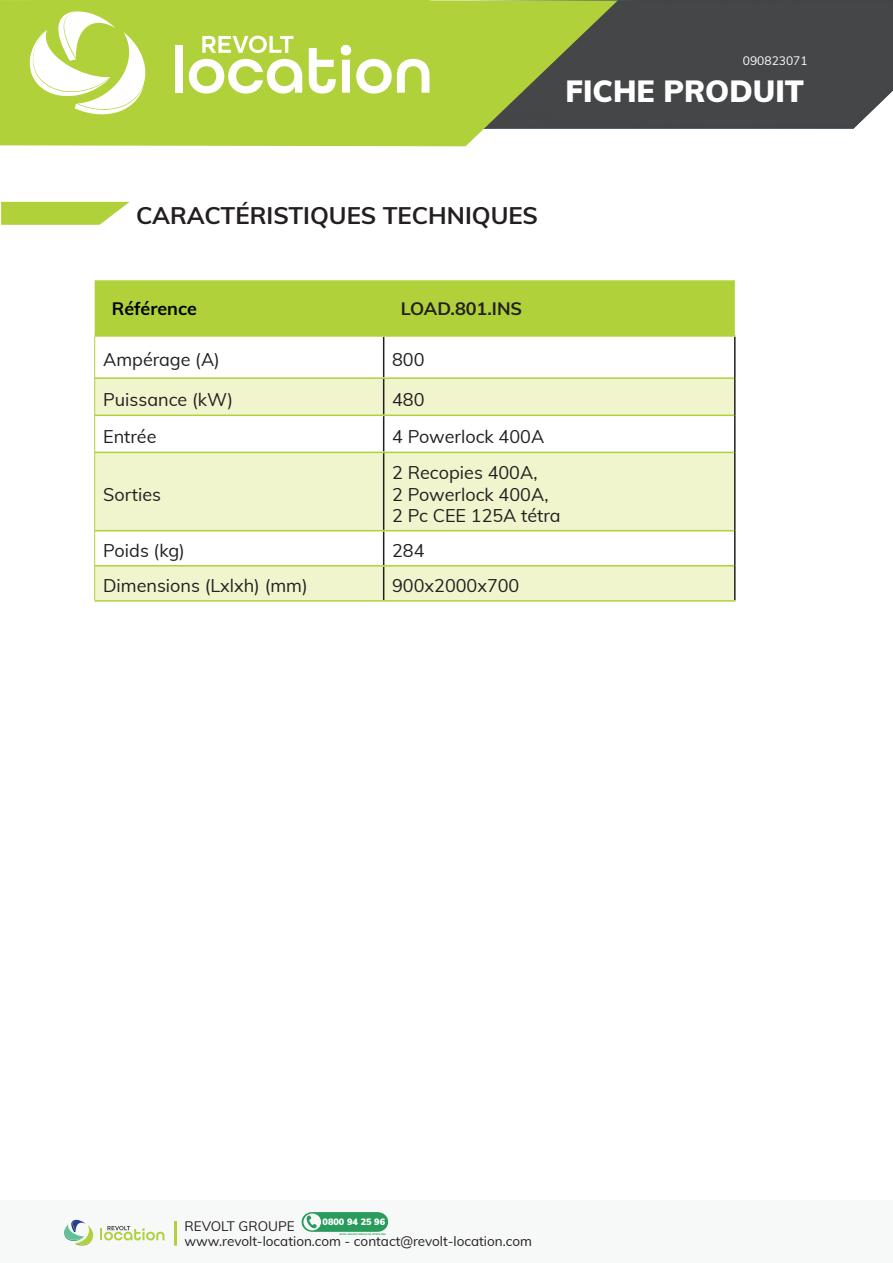
<style>
.page{position:relative;width:893px;height:1263px;background:#fff}
.page>*{position:absolute;margin:0;border:0;box-sizing:border-box;transform-origin:0 0}
.t1{font:900 30px "Muli";color:#fff}
.t2{font:700 24px "Muli";color:#231f20}
.t3{font:18px "Muli";color:#231f20}
.t4{font:700 18px "Muli";color:#231f20}
.t5{font:700 18px "Muli";color:#000001}
.t6{font:13.5px/14.7px "Muli";color:#231f20}
.t7{font:12px "Muli";color:#fff}
.t8{font:9.3px "Muli";color:#fff}
.t9{font:900 9px "Muli";color:#fff}
.t10{font:900 2.1px "Muli";letter-spacing:.04em;color:#1fa449}
</style>
<div class="page">
<div style="left:1px;top:1200px;width:892px;height:63px;background:#f7f8f8"></div>
<div style="left:618px;top:0;width:275px;height:129px;background:#444647"></div>
<svg style="left:0;top:0;width:618px;height:146px;background:#9bb24b"></svg>
<svg style="left:100px;top:1226px;width:64px;height:14px"></svg>
<svg style="left:64px;top:1220px;width:29px;height:26px"></svg>
<div style="left:174px;top:1221px;width:3px;height:25px;border:2px solid #b0d13a"></div>
<svg style="left:302px;top:1212px;width:86px;height:20px;background:#4aaa76"></svg>
<div style="left:30px;top:0;width:399px;height:136px;background:#b0d13a"></div>
<svg style="left:202px;top:36px;width:91px;height:17px"></svg>
<div style="left:175px;top:45px;width:7px;height:48px;background:#fff"></div>
<svg style="left:189px;top:59px;width:113px;height:35px"></svg>
<svg style="left:309px;top:45px;width:120px;height:49px"></svg>
<svg style="left:30px;top:11px;width:116px;height:103px"></svg>
<svg style="left:1px;top:202px;width:129px;height:23px;background:#bad653"></svg>
<svg style="left:95px;top:280px;width:640px;height:97px"></svg>
<div style="left:95px;top:379px;width:639px;height:221px;background:#f1f5cd"></div>
<svg style="left:95px;top:416px;width:639px;height:36px"></svg>
<svg style="left:95px;top:531px;width:639px;height:34px"></svg>
<hr style="left:383px;top:337px;width:1px;height:40px;background:#231f20">
<hr style="left:734px;top:337px;width:2px;height:41px;background:#231f20">
<hr style="left:383px;top:379px;width:1px;height:36px;background:#231f20">
<hr style="left:734px;top:378px;width:2px;height:37px;background:#231f20">
<hr style="left:383px;top:416px;width:1px;height:36px;background:#231f20">
<hr style="left:734px;top:415px;width:2px;height:37px;background:#231f20">
<hr style="left:383px;top:453px;width:1px;height:77px;background:#231f20">
<hr style="left:734px;top:452px;width:2px;height:79px;background:#231f20">
<hr style="left:383px;top:531px;width:1px;height:34px;background:#231f20">
<hr style="left:734px;top:531px;width:2px;height:35px;background:#231f20">
<hr style="left:383px;top:566px;width:1px;height:34px;background:#231f20">
<hr style="left:734px;top:566px;width:2px;height:34px;background:#231f20">
<hr style="left:95px;top:335px;width:289px;height:2px;background:#b0d13a">
<hr style="left:384px;top:335px;width:352px;height:2px;background:#b0d13a">
<hr style="left:95px;top:377px;width:289px;height:2px;background:#b0d13a">
<hr style="left:384px;top:377px;width:350px;height:2px;background:#b0d13a">
<hr style="left:95px;top:415px;width:289px;height:1px;background:#b0d13a">
<hr style="left:384px;top:415px;width:350px;height:1px;background:#b0d13a">
<hr style="left:95px;top:452px;width:289px;height:1px;background:#b0d13a">
<hr style="left:384px;top:452px;width:350px;height:1px;background:#b0d13a">
<hr style="left:95px;top:530px;width:289px;height:1px;background:#b0d13a">
<hr style="left:384px;top:530px;width:350px;height:1px;background:#b0d13a">
<hr style="left:95px;top:565px;width:289px;height:1px;background:#b0d13a">
<hr style="left:384px;top:565px;width:350px;height:1px;background:#b0d13a">
<hr style="left:95px;top:600px;width:289px;height:2px;background:#b0d13a">
<hr style="left:384px;top:600px;width:352px;height:2px;background:#b0d13a">
<hr style="left:94px;top:337px;width:1px;height:41px;background:#b0d13a">
<hr style="left:94px;top:378px;width:1px;height:37px;background:#b0d13a">
<hr style="left:94px;top:415px;width:1px;height:37px;background:#b0d13a">
<hr style="left:94px;top:452px;width:1px;height:79px;background:#b0d13a">
<hr style="left:94px;top:531px;width:1px;height:35px;background:#b0d13a">
<hr style="left:94px;top:566px;width:1px;height:34px;background:#b0d13a">
<p class="t7" style="left:743px;top:52px;width:66px">090823071</p>
<p class="t1" style="left:566px;top:70px;width:240px">FICHE PRODUIT</p>
<p class="t2" style="left:136px;top:197px;width:403px">CARACTÉRISTIQUES TECHNIQUES</p>
<p class="t5" style="left:112px;top:296px;width:87px">Référence</p>
<p class="t4" style="left:401px;top:296px;width:123px">LOAD.801.INS</p>
<p class="t3" style="left:103px;top:346px;width:118px">Ampérage (A)</p>
<p class="t3" style="left:392px;top:346px;width:34px">800</p>
<p class="t3" style="left:103px;top:386px;width:132px">Puissance (kW)</p>
<p class="t3" style="left:392px;top:386px;width:34px">480</p>
<p class="t3" style="left:103px;top:423px;width:55px">Entrée</p>
<p class="t3" style="left:392px;top:423px;width:154px">4 Powerlock 400A</p>
<p class="t3" style="left:103px;top:481px;width:60px">Sorties</p>
<p class="t3" style="left:392px;top:459px;width:147px">2 Recopies 400A,</p>
<p class="t3" style="left:392px;top:481px;width:158px">2 Powerlock 400A,</p>
<p class="t3" style="left:392px;top:503px;width:170px">2 Pc CEE 125A tétra</p>
<p class="t3" style="left:103px;top:538px;width:83px">Poids (kg)</p>
<p class="t3" style="left:392px;top:538px;width:34px">284</p>
<p class="t3" style="left:103px;top:573px;width:206px">Dimensions (Lxlxh) (mm)</p>
<p class="t3" style="left:392px;top:573px;width:129px">900x2000x700</p>
<p class="t8" style="left:324px;top:1214px;width:64px">0800.94.25.93</p>
<p class="t6" style="left:184px;top:1218px;width:349px">REVOLT GROUPE<br>www.revolt-location.com - contact@revolt-location.com</p>
<p class="t9" style="left:323px;top:1215px;width:64px">0800 94 25 96</p>
<p class="t10" style="left:339px;top:1233px;width:48px">APPEL GRATUIT DEPUIS UN POSTE FIXE</p>
</div>
